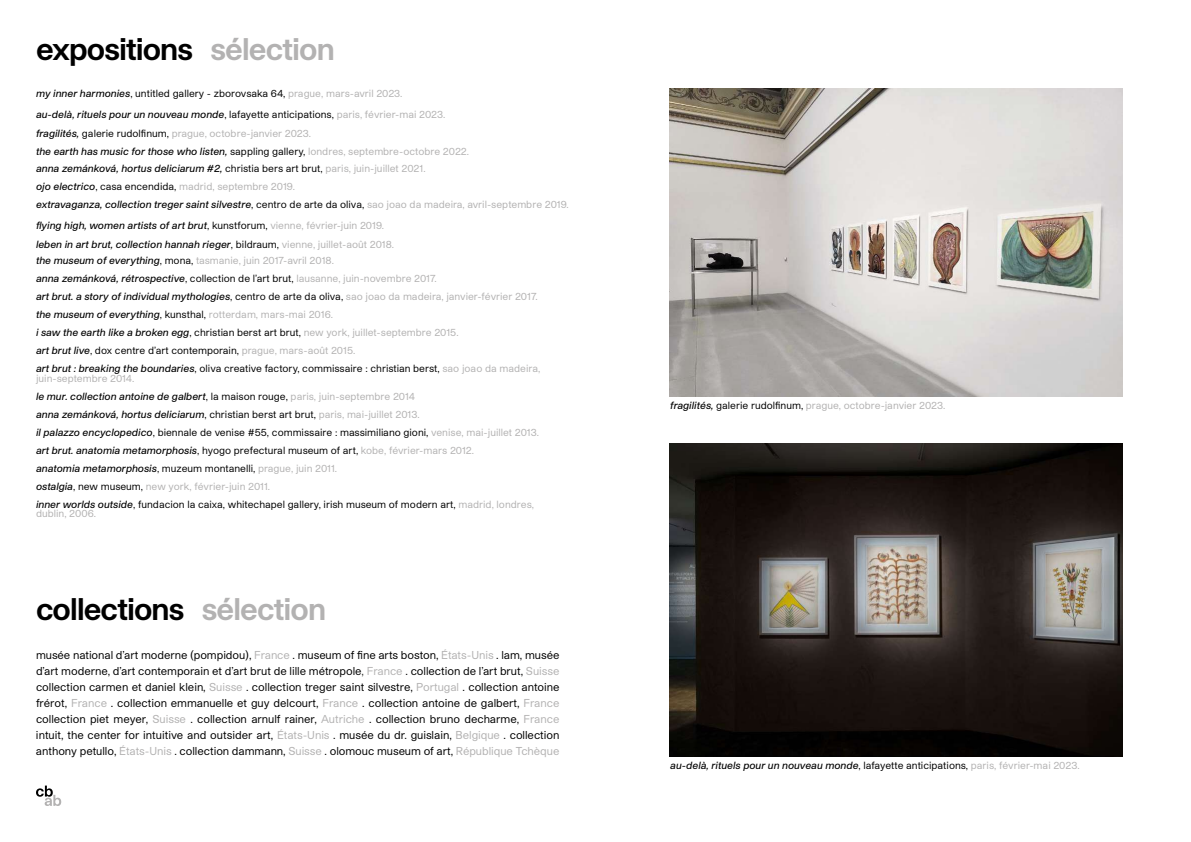
<style>
.page{position:relative;width:1191px;height:842px;background:#fff}
.page>*{position:absolute;margin:0;border:0;box-sizing:border-box;transform-origin:0 0}
.t1{font:700 30px "Studio Pro GCB";letter-spacing:-.03em;color:#000}
.t2{font:11px/16px "Studio Pro GCB";letter-spacing:-.005em;color:#000;text-align:justify}
.t3{font:10px/18px "Studio Pro GCB";color:#b3b2b2}
.t4{font:10px/18px "Studio Pro GCB";color:#000}
.t5{font:italic 500 10px/17px "Studio Pro GCB";color:#000}
.s1{color:#b3b2b2}
.s2{font-weight:500;font-style:italic}
.s3{font-weight:500;font-style:italic;color:#000}
.s4{color:#000}
.s5{font-weight:400;font-style:normal}
.s6{font-weight:400;font-style:normal;color:#b3b2b2}
.s7{color:#31322e}
.s8{color:#010202}
</style>
<div class="page">
<svg style="left:36px;top:785px;width:25px;height:21px"></svg>
<img style="left:669px;top:89px;width:453px;height:307px">
<img style="left:669px;top:444px;width:453px;height:313px">
<h1 class="t1" style="left:36px;top:28px;width:300px">expositions <span class="s1">sélection</span></h1>
<p class="t4" style="left:36px;top:83px;width:411px;line-height:21px"><span class="s2">my inner harmonies</span>, untitled gallery - zborovsaka 64, <span class="s1">prague, mars-avril 2023.<br></span><span class="s2">au-delà, rituels pour un nouveau monde</span>, lafayette anticipations, <span class="s1">paris, février-mai 2023.</span></p>
<p class="t3" style="left:36px;top:124px;width:276px"><span class="s3">fragilités,</span> <span class="s4">galerie rudolfinum,</span> prague, octobre-janvier 2023.</p>
<p class="t5" style="left:36px;top:143px;width:434px">the earth has music for those who listen, <span class="s5">sappling gallery,</span> <span class="s6">londres, septembre-octobre 2022. </span>anna zemánková, hortus deliciarum #2, <span class="s5">christia bers art brut,</span> <span class="s6">paris, juin-juillet 2021.</span></p>
<p class="t3" style="left:36px;top:177px;width:534px"><span class="s3">ojo electrico</span><span class="s4">, casa encendida,</span> madrid, septembre 2019.<br><span class="s3">extravaganza, collection treger saint silvestre</span><span class="s4">, centro de arte da oliva,</span> sao joao da madeira, avril-septembre 2019.</p>
<p class="t5" style="left:36px;top:216px;width:359px;line-height:19px">flying high, women artists of art brut<span class="s5">, kunstforum,</span> <span class="s6">vienne, février-juin 2019. </span>leben in art brut, collection hannah rieger<span class="s5">, bildraum,</span> <span class="s6">vienne, juillet-août 2018.</span></p>
<p class="t3" style="left:36px;top:252px;width:506px"><span class="s3">the museum of everything</span><span class="s4">, mona,</span> tasmanie, juin 2017-avril 2018.<br><span class="s3">anna zemánková, rétrospective</span><span class="s4">, collection de l’art brut,</span> lausanne, juin-novembre 2017.<br><span class="s3">art brut. a story of individual mythologies</span><span class="s4">, centro de arte da oliva,</span> sao joao da madeira, janvier-février 2017. <span class="s3">the museum of everything</span><span class="s4">, kunsthal,</span> rotterdam, mars-mai 2016.<br><span class="s3">i saw the earth like a broken egg</span><span class="s4">, christian berst art brut,</span> new york, juillet-septembre 2015.<br><span class="s3">art brut live</span><span class="s4">, dox centre d’art contemporain,</span> prague, mars-août 2015.<br><span class="s3">art brut : breaking the boundaries</span><span class="s4">, oliva creative factory, commissaire : christian berst,</span> sao joao da madeira,</p>
<p class="t4" style="left:36px;top:370px;width:504px"><span class="s1">juin-septembre 2014.<br></span><span class="s2">le mur. collection antoine de galbert</span>, la maison rouge, <span class="s1">paris, juin-septembre 2014<br></span><span class="s2">anna zemánková, hortus deliciarum</span>, christian berst art brut, <span class="s1">paris, mai-juillet 2013.<br></span><span class="s2">il palazzo encyclopedico</span>, biennale de venise #55, commissaire : massimiliano gioni, <span class="s1">venise, mai-juillet 2013. </span><span class="s2">art brut. anatomia metamorphosis</span>, hyogo prefectural museum of art, <span class="s1">kobe, février-mars 2012.<br></span><span class="s2">anatomia metamorphosis</span>, muzeum montanelli, <span class="s1">prague, juin 2011.<br></span><span class="s2">ostalgia</span>, new museum, <span class="s1">new york, février-juin 2011.<br></span><span class="s2">inner worlds outside</span>, fundacion la caixa, whitechapel gallery, irish museum of modern art, <span class="s1">madrid, londres,</span></p>
<p class="t3" style="left:36px;top:505px;width:62px">dublin, 2006.</p>
<h1 class="t1" style="left:36px;top:588px;width:292px">collections <span class="s1">sélection</span></h1>
<p class="t2" style="left:36px;top:647px;width:525px">musée national d’art moderne (pompidou), <span class="s1">France</span> . museum of fine arts boston, <span class="s1">États-Unis</span> . lam, musée d’art moderne, d’art contemporain et d’art brut de lille métropole<span class="s7">,</span> <span class="s1">France</span> . collection de l’art brut, <span class="s1">Suisse </span>collection carmen et daniel klein, <span class="s1">Suisse</span> . collection treger saint silvestre<span class="s8">,</span> <span class="s1">Portugal</span> . collection antoine frérot, <span class="s1">France</span> . collection emmanuelle et guy delcourt, <span class="s1">France</span> . collection antoine de galbert, <span class="s1">France </span>collection piet meyer, <span class="s1">Suisse</span> . collection arnulf rainer, <span class="s1">Autriche</span> . collection bruno decharme, <span class="s1">France </span>intuit, the center for intuitive and outsider art, <span class="s1">États-Unis</span> . musée du dr. guislain, <span class="s1">Belgique</span> . collection anthony petullo, <span class="s1">États-Unis</span> . collection dammann, <span class="s1">Suisse</span> . olomouc museum of art, <span class="s1">République Tchèque</span></p>
<p class="t3" style="left:670px;top:396px;width:276px"><span class="s3">fragilités,</span> <span class="s4">galerie rudolfinum,</span> prague, octobre-janvier 2023.</p>
<p class="t5" style="left:670px;top:757px;width:411px">au-delà, rituels pour un nouveau monde<span class="s5">, lafayette anticipations,</span> <span class="s6">paris, février-mai 2023.</span></p>
</div>
